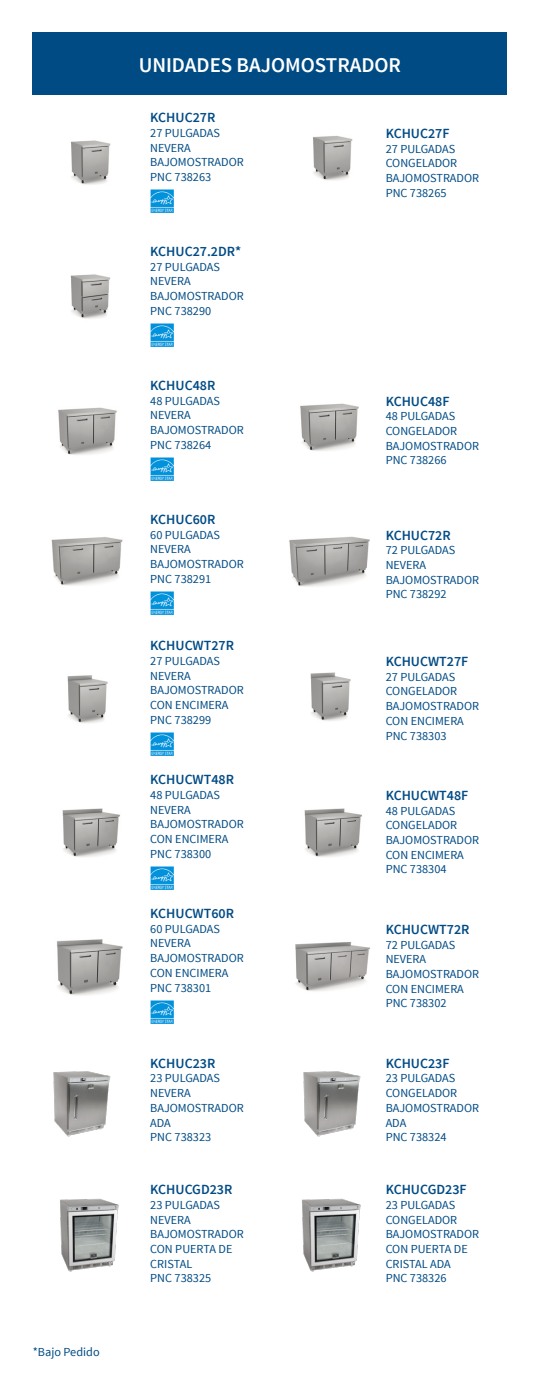
<style>
.page{position:relative;width:539px;height:1386px;background:#fff}
.page>*{position:absolute;margin:0;border:0;box-sizing:border-box;transform-origin:0 0}
.t1{font:600 21px "Source Sans Pro";color:#fff}
.t2{font:600 14px "Source Sans Pro";color:#004b85}
.t3{font:12.25px/14.7px "Source Sans Pro";color:#004b85}
</style>
<div class="page">
<div style="left:33px;top:32px;width:473px;height:63px;background:#004b84"></div>
<img style="left:71px;top:140px;width:40px;height:45px">
<img style="left:150px;top:190px;width:23px;height:22px">
<img style="left:313px;top:135px;width:40px;height:46px">
<img style="left:70px;top:274px;width:41px;height:45px">
<img style="left:150px;top:324px;width:23px;height:22px">
<img style="left:58px;top:407px;width:59px;height:48px">
<img style="left:150px;top:457px;width:23px;height:23px">
<img style="left:300px;top:403px;width:59px;height:48px">
<img style="left:51px;top:537px;width:72px;height:49px">
<img style="left:150px;top:591px;width:23px;height:23px">
<img style="left:289px;top:536px;width:81px;height:51px">
<img style="left:67px;top:675px;width:41px;height:48px">
<img style="left:150px;top:732px;width:23px;height:23px">
<img style="left:310px;top:672px;width:41px;height:49px">
<img style="left:62px;top:808px;width:58px;height:49px">
<img style="left:150px;top:866px;width:23px;height:23px">
<img style="left:304px;top:808px;width:58px;height:49px">
<img style="left:57px;top:939px;width:66px;height:57px">
<img style="left:150px;top:1000px;width:23px;height:23px">
<img style="left:295px;top:942px;width:75px;height:50px">
<img style="left:53px;top:1071px;width:58px;height:66px">
<img style="left:303px;top:1071px;width:58px;height:66px">
<img style="left:60px;top:1198px;width:59px;height:74px">
<img style="left:302px;top:1198px;width:59px;height:74px">
<p class="t3" style="left:33px;top:1344px;width:68px">*Bajo Pedido</p>
<h1 class="t1" style="left:138px;top:51px;width:263px">UNIDADES BAJOMOSTRADOR</h1>
<p class="t2" style="left:150px;top:109px;width:67px">KCHUC27R</p>
<p class="t3" style="left:150px;top:126px;width:95px">27 PULGADAS<br>NEVERA<br>BAJOMOSTRADOR<br>PNC 738263</p>
<p class="t2" style="left:385px;top:124px;width:65px">KCHUC27F</p>
<p class="t3" style="left:385px;top:141px;width:95px">27 PULGADAS<br>CONGELADOR<br>BAJOMOSTRADOR<br>PNC 738265</p>
<p class="t2" style="left:150px;top:243px;width:92px">KCHUC27.2DR*</p>
<p class="t3" style="left:150px;top:260px;width:95px">27 PULGADAS<br>NEVERA<br>BAJOMOSTRADOR<br>PNC 738290</p>
<p class="t2" style="left:150px;top:376px;width:67px">KCHUC48R</p>
<p class="t3" style="left:150px;top:393px;width:95px">48 PULGADAS<br>NEVERA<br>BAJOMOSTRADOR<br>PNC 738264</p>
<p class="t2" style="left:385px;top:392px;width:65px">KCHUC48F</p>
<p class="t3" style="left:385px;top:409px;width:95px">48 PULGADAS<br>CONGELADOR<br>BAJOMOSTRADOR<br>PNC 738266</p>
<p class="t2" style="left:150px;top:510px;width:67px">KCHUC60R</p>
<p class="t3" style="left:150px;top:527px;width:95px">60 PULGADAS<br>NEVERA<br>BAJOMOSTRADOR<br>PNC 738291</p>
<p class="t2" style="left:385px;top:526px;width:67px">KCHUC72R</p>
<p class="t3" style="left:385px;top:543px;width:95px">72 PULGADAS<br>NEVERA<br>BAJOMOSTRADOR<br>PNC 738292</p>
<p class="t2" style="left:150px;top:637px;width:85px">KCHUCWT27R</p>
<p class="t3" style="left:150px;top:654px;width:95px">27 PULGADAS<br>NEVERA<br>BAJOMOSTRADOR<br>CON ENCIMERA<br>PNC 738299</p>
<p class="t2" style="left:385px;top:653px;width:84px">KCHUCWT27F</p>
<p class="t3" style="left:385px;top:670px;width:95px">27 PULGADAS<br>CONGELADOR<br>BAJOMOSTRADOR<br>CON ENCIMERA<br>PNC 738303</p>
<p class="t2" style="left:150px;top:771px;width:85px">KCHUCWT48R</p>
<p class="t3" style="left:150px;top:788px;width:95px">48 PULGADAS<br>NEVERA<br>BAJOMOSTRADOR<br>CON ENCIMERA<br>PNC 738300</p>
<p class="t2" style="left:385px;top:786px;width:84px">KCHUCWT48F</p>
<p class="t3" style="left:385px;top:803px;width:95px">48 PULGADAS<br>CONGELADOR<br>BAJOMOSTRADOR<br>CON ENCIMERA<br>PNC 738304</p>
<p class="t2" style="left:150px;top:905px;width:85px">KCHUCWT60R</p>
<p class="t3" style="left:150px;top:922px;width:95px">60 PULGADAS<br>NEVERA<br>BAJOMOSTRADOR<br>CON ENCIMERA<br>PNC 738301</p>
<p class="t2" style="left:385px;top:920px;width:85px">KCHUCWT72R</p>
<p class="t3" style="left:385px;top:937px;width:95px">72 PULGADAS<br>NEVERA<br>BAJOMOSTRADOR<br>CON ENCIMERA<br>PNC 738302</p>
<p class="t2" style="left:150px;top:1054px;width:67px">KCHUC23R</p>
<p class="t3" style="left:150px;top:1071px;width:95px">23 PULGADAS<br>NEVERA<br>BAJOMOSTRADOR<br>ADA<br>PNC 738323</p>
<p class="t2" style="left:150px;top:1181px;width:84px">KCHUCGD23R</p>
<p class="t3" style="left:150px;top:1198px;width:95px">23 PULGADAS<br>NEVERA<br>BAJOMOSTRADOR<br>CON PUERTA DE<br>CRISTAL<br>PNC 738325</p>
<p class="t2" style="left:385px;top:1054px;width:65px">KCHUC23F</p>
<p class="t3" style="left:385px;top:1071px;width:95px">23 PULGADAS<br>CONGELADOR<br>BAJOMOSTRADOR<br>ADA<br>PNC 738324</p>
<p class="t2" style="left:385px;top:1181px;width:82px">KCHUCGD23F</p>
<p class="t3" style="left:385px;top:1198px;width:95px">23 PULGADAS<br>CONGELADOR<br>BAJOMOSTRADOR<br>CON PUERTA DE<br>CRISTAL ADA<br>PNC 738326</p>
</div>
